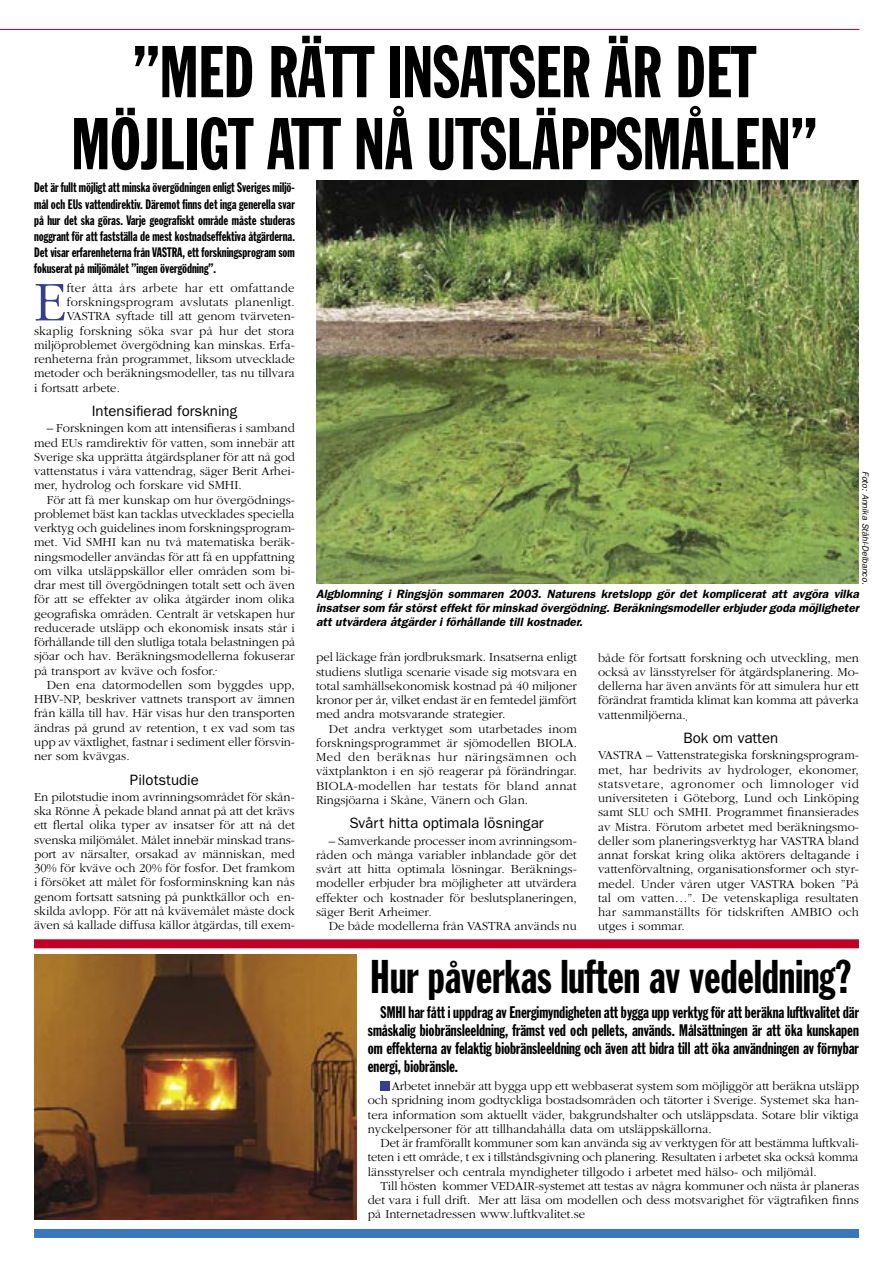
<style>
.page{position:relative;width:893px;height:1263px;background:#fff}
.page>*{position:absolute;margin:0;border:0;box-sizing:border-box;transform-origin:0 0}
.t1{font:72px/72px "Franklin Gothic Extra Cond";color:#000;text-align:center}
.t2{font:300 58.5px "Garamond";color:#3a3d8c}
.t3{font:46.5px "Franklin Gothic Extra Cond";color:#000}
.t4{font:16.5px/18px "Franklin Gothic Extra Cond";color:#000;text-align:justify}
.t5{font:15px "Franklin Gothic";color:#000}
.t6{font:13.5px/16.2px "Franklin Gothic Extra Cond";color:#000;text-align:justify}
.t7{font:300 12.75px/14.2px "Garamond";color:#000;text-align:justify}
.t8{font:300 12.75px "Garamond";letter-spacing:.02em;color:#000}
.t9{font:300 12.75px "Garamond";letter-spacing:.025em;color:#000}
.t10{font:italic 600 12px/14.4px "Franklin Gothic";color:#000;text-align:justify}
.t11{font:italic 9px "Franklin Gothic";color:#000}
</style>
<div class="page">
<hr style="left:0;top:29px;width:859px;height:1px;background:#be0027">
<div style="left:34px;top:1229px;width:825px;height:9px;background:#3b76bb"></div>
<div style="left:381px;top:1081px;width:9px;height:9px;background:#3a3d8c"></div>
<img style="left:34px;top:954px;width:322px;height:266px">
<img style="left:316px;top:181px;width:543px;height:403px">
<div style="left:34px;top:939px;width:825px;height:9px;background:#be0027"></div>
<h1 class="t1" style="left:71px;top:36px;width:747px">”MED RÄTT INSATSER ÄR DET<br>MÖJLIGT ATT NÅ UTSLÄPPSMÅLEN”</h1>
<p class="t6" style="left:34px;top:180px;width:262px">Det är fullt möjligt att minska övergödningen enligt Sveriges miljö&shy;mål och EUs vattendirektiv. Däremot finns det inga generella svar på hur det ska göras. Varje geografiskt område måste studeras noggrant för att fastställa de mest kostnadseffektiva åtgärderna.<br>Det visar erfarenheterna från VASTRA, ett forskningsprogram som fokuserat på miljömålet ”ingen övergödning”.</p>
<h2 class="t2" style="left:34px;top:270px;width:34px">E</h2>
<p class="t9" style="left:67px;top:281px;width:229px">fter åtta års arbete har ett omfattande</p>
<p class="t8" style="left:67px;top:295px;width:230px">forskningsprogram avslutats planenligt.</p>
<p class="t7" style="left:67px;top:309px;width:230px">VASTRA syftade till att genom tvärveten-</p>
<p class="t7" style="left:34px;top:324px;width:262px">skaplig forskning söka svar på hur det stora</p>
<p class="t7" style="left:34px;top:338px;width:262px">miljöproblemet övergödning kan minskas. Erfa-</p>
<p class="t7" style="left:34px;top:352px;width:262px">renheterna från programmet, liksom utvecklade</p>
<p class="t7" style="left:34px;top:366px;width:262px">metoder och beräkningsmodeller, tas nu tillvara</p>
<p class="t7" style="left:34px;top:381px;width:87px">i fortsatt arbete.</p>
<p class="t5" style="left:92px;top:402px;width:147px">Intensifierad forskning</p>
<p class="t7" style="left:34px;top:421px;width:262px;text-indent:13px">– Forskningen kom att intensifieras i samband med EUs ramdirektiv för vatten, som innebär att Sverige ska upprätta åtgärdsplaner för att nå god vattenstatus i våra vattendrag, säger Berit Arhei&shy;mer, hydrolog och forskare vid SMHI.</p>
<p class="t7" style="left:34px;top:493px;width:263px;text-indent:13px">För att få mer kunskap om hur övergödnings&shy;problemet bäst kan tacklas utvecklades speciella verktyg och guidelines inom forskningsprogram&shy;met. Vid SMHI kan nu två matematiska beräk&shy;ningsmodeller användas för att få en uppfattning om vilka utsläppskällor eller områden som bi&shy;drar mest till övergödningen totalt sett och även för att se effekter av olika åtgärder inom olika geografiska områden. Centralt är vetskapen hur reducerade utsläpp och ekonomisk insats står i förhållande till den slutliga totala belastningen på sjöar och hav. Beräkningsmodellerna fokuserar på transport av kväve och fosfor.</p>
<p class="t7" style="left:34px;top:678px;width:262px;text-indent:13px">Den ena datormodellen som byggdes upp, HBV-NP, beskriver vattnets transport av ämnen från källa till hav. Här visas hur den transporten ändras på grund av retention, t ex vad som tas upp av växtlighet, fastnar i sediment eller försvin&shy;ner som kvävgas.</p>
<p class="t5" style="left:130px;top:771px;width:70px">Pilotstudie</p>
<p class="t7" style="left:34px;top:790px;width:262px">En pilotstudie inom avrinningsområdet för skån&shy;ska Rönne Å pekade bland annat på att det krävs ett flertal olika typer av insatser för att nå det svenska miljömålet. Målet innebär minskad trans&shy;port av närsalter, orsakad av människan, med 30% för kväve och 20% för fosfor. Det framkom i försöket att målet för fosforminskning kan nås genom fortsatt satsning på punktkällor och en&shy;skilda avlopp. För att nå kvävemålet måste dock även så kallade diffusa källor åtgärdas, till exem-</p>
<p class="t11" style="left:871px;top:471px;width:115px;rotate:90deg">Foto: Annika Ståhl-Delbanco.</p>
<p class="t10" style="left:316px;top:586px;width:544px">Algblomning i Ringsjön sommaren 2003. Naturens kretslopp gör det komplicerat att avgöra vilka insatser som får störst effekt för minskad övergödning. Beräkningsmodeller erbjuder goda möjligheter att utvärdera åtgärder i förhållande till kostnader.</p>
<p class="t7" style="left:316px;top:650px;width:262px">pel läckage från jordbruksmark. Insatserna enligt studiens slutliga scenarie visade sig motsvara en total samhällsekonomisk kostnad på 40 miljoner kronor per år, vilket endast är en femtedel jämfört med andra motsvarande strategier.</p>
<p class="t7" style="left:316px;top:722px;width:262px;text-indent:13px">Det andra verktyget som utarbetades inom forskningsprogrammet är sjömodellen BIOLA.<br>Med den beräknas hur näringsämnen och växtplankton i en sjö reagerar på förändringar.<br>BIOLA-modellen har testats för bland annat Ringsjöarna i Skåne, Vänern och Glan.</p>
<p class="t5" style="left:349px;top:815px;width:196px">Svårt hitta optimala lösningar</p>
<p class="t7" style="left:316px;top:834px;width:262px;text-indent:13px">– Samverkande processer inom avrinningsom&shy;råden och många variabler inblandade gör det svårt att hitta optimala lösningar. Beräknings&shy;modeller erbjuder bra möjligheter att utvärdera effekter och kostnader för beslutsplaneringen, säger Berit Arheimer.</p>
<p class="t7" style="left:329px;top:919px;width:250px">De både modellerna från VASTRA används nu</p>
<p class="t7" style="left:598px;top:651px;width:262px">både för fortsatt forskning och utveckling, men också av länsstyrelser för åtgärdsplanering. Mo&shy;dellerna har även använts för att simulera hur ett förändrat framtida klimat kan komma att påverka vattenmiljöerna.</p>
<p class="t5" style="left:683px;top:729px;width:96px">Bok om vatten</p>
<p class="t7" style="left:598px;top:748px;width:262px">VASTRA – Vattenstrategiska forskningsprogram&shy;met, har bedrivits av hydrologer, ekonomer, statsvetare, agronomer och limnologer vid universiteten i Göteborg, Lund och Linköping samt SLU och SMHI. Programmet finansierades av Mistra. Förutom arbetet med beräkningsmo&shy;deller som planeringsverktyg har VASTRA bland annat forskat kring olika aktörers deltagande i vattenförvaltning, organisationsformer och styr&shy;medel. Under våren utger VASTRA boken ”På tal om vatten…”. De vetenskapliga resultaten har sammanställts för tidskriften AMBIO och utges i sommar.</p>
<h3 class="t3" style="left:370px;top:952px;width:483px">Hur påverkas luften av vedeldning?</h3>
<p class="t4" style="left:368px;top:1003px;width:493px;text-indent:13px">SMHI har fått i uppdrag av Energimyndigheten att bygga upp verktyg för att beräkna luftkvalitet där småskalig biobränsleeldning, främst ved och pellets, används. Målsättningen är att öka kunskapen om effekterna av felaktig biobränsleeldning och även att bidra till att öka användningen av förnybar energi, biobränsle.</p>
<p class="t7" style="left:368px;top:1079px;width:493px;text-indent:24px">Arbetet innebär att bygga upp ett webbaserat system som möjliggör att beräkna utsläpp och spridning inom godtyckliga bostadsområden och tätorter i Sverige. Systemet ska han&shy;tera information som aktuellt väder, bakgrundshalter och utsläppsdata. Sotare blir viktiga nyckelpersoner för att tillhandahålla data om utsläppskällorna.</p>
<p class="t7" style="left:368px;top:1136px;width:493px;text-indent:13px">Det är framförallt kommuner som kan använda sig av verktygen för att bestämma luftkvali&shy;teten i ett område, t ex i tillståndsgivning och planering. Resultaten i arbetet ska också komma länsstyrelser och centrala myndigheter tillgodo i arbetet med hälso- och miljömål.</p>
<p class="t7" style="left:368px;top:1179px;width:493px;text-indent:13px">Till hösten kommer VEDAIR-systemet att testas av några kommuner och nästa år planeras det vara i full drift. Mer att läsa om modellen och dess motsvarighet för vägtrafiken finns på Internetadressen www.luftkvalitet.se</p>
</div>
